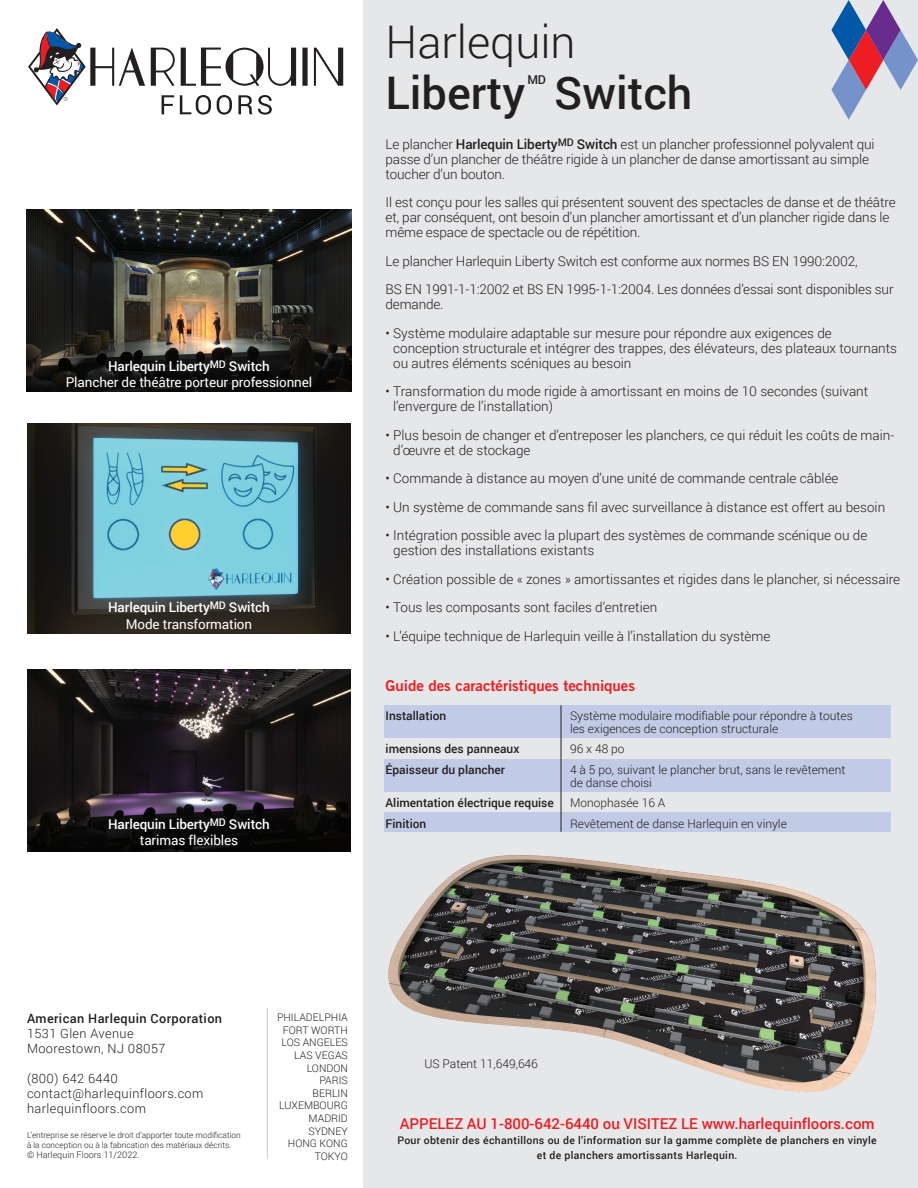
<style>
.page{position:relative;width:918px;height:1188px;background:#fff}
.page>*{position:absolute;margin:0;border:0;box-sizing:border-box;transform-origin:0 0}
.t1{font:500 45px "Roboto";color:#231f20}
.t2{font:300 45px "Roboto";color:#231f20}
.t3{font:500 15px "Roboto";color:#ee1d23}
.t4{font:15px "Trade Gothic Bold Two";color:#ee1d23}
.t5{font:300 13.5px/15px "Roboto";color:#231f20}
.t6{font:500 13.5px/16.5px "Roboto";letter-spacing:-.01em;color:#fff;text-align:center}
.t7{font:13.5px/16.5px "Roboto";letter-spacing:-.01em;color:#fff;text-align:center}
.t8{font:300 12.75px/15px "Roboto";letter-spacing:.03em;color:#231f20}
.t9{font:500 12.75px "Roboto";letter-spacing:.03em;color:#231f20}
.t10{font:500 12.3px "Roboto";color:#231f20}
.t11{font:300 12px/13.5px "Roboto";color:#231f20}
.t12{font:500 12px "Roboto";color:#231f20}
.t13{font:500 10.5px/15px "Roboto";letter-spacing:.03em;color:#231f20;text-align:center}
.t14{font:300 10.5px/12.6px "Roboto";color:#231f20;text-align:right}
.t15{font:300 9px "Roboto";color:#231f20}
.t16{font:300 8.25px/9.9px "Roboto";color:#231f20}
.s1{font-weight:500}
.s2{font-weight:400}
</style>
<div class="page">
<div style="left:364px;top:0;width:554px;height:1188px;background:#e6e7e9"></div>
<div style="left:384px;top:705px;width:506px;height:33px;background:#c2cbe6"></div>
<div style="left:384px;top:759px;width:506px;height:33px;background:#c2cbe6"></div>
<div style="left:384px;top:812px;width:506px;height:20px;background:#c2cbe6"></div>
<hr style="left:561px;top:705px;width:1px;height:127px;background:#231f20">
<hr style="left:267px;top:1008px;width:1px;height:151px;background:#939598">
<svg style="left:831px;top:0;width:87px;height:120px"></svg>
<svg style="left:314px;top:48px;width:29px;height:38px"></svg>
<svg style="left:302px;top:48px;width:6px;height:38px"></svg>
<svg style="left:151px;top:48px;width:24px;height:38px"></svg>
<svg style="left:181px;top:48px;width:115px;height:38px"></svg>
<svg style="left:162px;top:95px;width:12px;height:19px"></svg>
<svg style="left:180px;top:95px;width:31px;height:20px"></svg>
<svg style="left:217px;top:95px;width:15px;height:20px"></svg>
<svg style="left:238px;top:95px;width:34px;height:20px"></svg>
<svg style="left:28px;top:28px;width:117px;height:78px"></svg>
<img style="left:27px;top:669px;width:324px;height:182px">
<img style="left:27px;top:209px;width:324px;height:183px">
<img style="left:27px;top:423px;width:323px;height:211px">
<img style="left:388px;top:855px;width:488px;height:237px">
<p class="t7" style="left:66px;top:357px;width:248px"><span class="s1">Harlequin Liberty</span><sup>MD</sup> <span class="s1">Switch<br></span>Plancher de théâtre porteur professionnel</p>
<p class="t6" style="left:108px;top:599px;width:163px">Harlequin Liberty<sup>MD</sup> Switch<br><span class="s2">Mode transformation</span></p>
<p class="t6" style="left:108px;top:815px;width:163px">Harlequin Liberty<sup>MD</sup> Switch <span class="s2">tarimas flexibles</span></p>
<h1 class="t2" style="left:386px;top:11px;width:192px">Harlequin</h1>
<h1 class="t1" style="left:386px;top:62px;width:141px">Liberty</h1>
<p class="t10" style="left:528px;top:71px;width:20px">MD</p>
<h1 class="t1" style="left:554px;top:62px;width:140px">Switch</h1>
<p class="t5" style="left:386px;top:136px;width:491px">Le plancher <span class="s1">Harlequin Liberty</span><sup>MD</sup> <span class="s1">Switch</span> est un plancher professionnel polyvalent qui passe d’un plancher de théâtre rigide à un plancher de danse amortissant au simple toucher d’un bouton.</p>
<p class="t5" style="left:386px;top:195px;width:512px">Il est conçu pour les salles qui présentent souvent des spectacles de danse et de théâtre et, par conséquent, ont besoin d’un plancher amortissant et d’un plancher rigide dans le même espace de spectacle ou de répétition.</p>
<p class="t5" style="left:386px;top:246px;width:510px;line-height:28.5px">Le plancher Harlequin Liberty Switch est conforme aux normes BS EN 1990:2002,<br>BS EN 1991-1-1:2002 et BS EN 1995-1-1:2004. Les données d’essai sont disponibles sur</p>
<p class="t5" style="left:386px;top:297px;width:59px">demande.</p>
<p class="t5" style="left:393px;top:325px;width:505px;text-indent:-8px">• Système modulaire adaptable sur mesure pour répondre aux exigences de conception structurale et intégrer des trappes, des élévateurs, des plateaux tournants ou autres éléments scéniques au besoin</p>
<p class="t5" style="left:393px;top:384px;width:477px;text-indent:-8px">• Transformation du mode rigide à amortissant en moins de 10 secondes (suivant l’envergure de l’installation)</p>
<p class="t5" style="left:393px;top:427px;width:503px;text-indent:-8px">• Plus besoin de changer et d’entreposer les planchers, ce qui réduit les coûts de main&shy;d’œuvre et de stockage</p>
<p class="t5" style="left:386px;top:471px;width:455px">• Commande à distance au moyen d’une unité de commande centrale câblée</p>
<p class="t5" style="left:386px;top:499px;width:501px">• Un système de commande sans fil avec surveillance à distance est offert au besoin</p>
<p class="t5" style="left:393px;top:528px;width:476px;text-indent:-8px">• Intégration possible avec la plupart des systèmes de commande scénique ou de gestion des installations existants</p>
<p class="t5" style="left:386px;top:571px;width:516px">• Création possible de « zones » amortissantes et rigides dans le plancher, si nécessaire</p>
<p class="t5" style="left:386px;top:600px;width:273px">• Tous les composants sont faciles d’entretien</p>
<p class="t5" style="left:386px;top:628px;width:386px">• L’équipe technique de Harlequin veille à l’installation du système</p>
<p class="t4" style="left:386px;top:676px;width:251px">Guide des caractéristiques techniques</p>
<p class="t12" style="left:386px;top:707px;width:62px">Installation</p>
<p class="t11" style="left:570px;top:708px;width:284px">Système modulaire modifiable pour répondre à toutes les exigences de conception structurale</p>
<p class="t12" style="left:386px;top:741px;width:135px">imensions des panneaux</p>
<p class="t11" style="left:570px;top:742px;width:56px">96 x 48 po</p>
<p class="t12" style="left:386px;top:761px;width:121px">Épaisseur du plancher</p>
<p class="t11" style="left:570px;top:762px;width:277px">4 à 5 po, suivant le plancher brut, sans le revêtement de danse choisi</p>
<p class="t12" style="left:386px;top:795px;width:170px">Alimentation électrique requise</p>
<p class="t11" style="left:570px;top:796px;width:97px">Monophasée 16 A</p>
<p class="t12" style="left:386px;top:815px;width:42px">Finition</p>
<p class="t11" style="left:570px;top:816px;width:218px">Revêtement de danse Harlequin en vinyle</p>
<p class="t9" style="left:27px;top:1009px;width:197px">American Harlequin Corporation</p>
<p class="t8" style="left:27px;top:1025px;width:140px">1531 Glen Avenue<br>Moorestown, NJ 08057</p>
<p class="t8" style="left:27px;top:1070px;width:178px">(800) 642 6440 contact@harlequinfloors.com harlequinfloors.com</p>
<p class="t16" style="left:27px;top:1130px;width:215px">L’entreprise se réserve le droit d’apporter toute modification à la conception ou à la fabrication des matériaux décrits.</p>
<p class="t15" style="left:27px;top:1149px;width:114px">© Harlequin Floors 11/2022.</p>
<p class="t14" style="left:277px;top:1011px;width:72px">PHILADELPHIA<br>FORT WORTH<br>LOS ANGELES<br>LAS VEGAS<br>LONDON<br>PARIS<br>BERLIN<br>LUXEMBOURG<br>MADRID<br>SYDNEY<br>HONG KONG<br>TOKYO</p>
<p class="t11" style="left:424px;top:1056px;width:115px">US Patent 11,649,646</p>
<p class="t3" style="left:400px;top:1113px;width:476px">APPELEZ AU 1-800-642-6440 ou VISITEZ LE www.harlequinfloors.com</p>
<p class="t13" style="left:397px;top:1132px;width:481px">Pour obtenir des échantillons ou de l’information sur la gamme complète de planchers en vinyle et de planchers amortissants Harlequin.</p>
</div>
